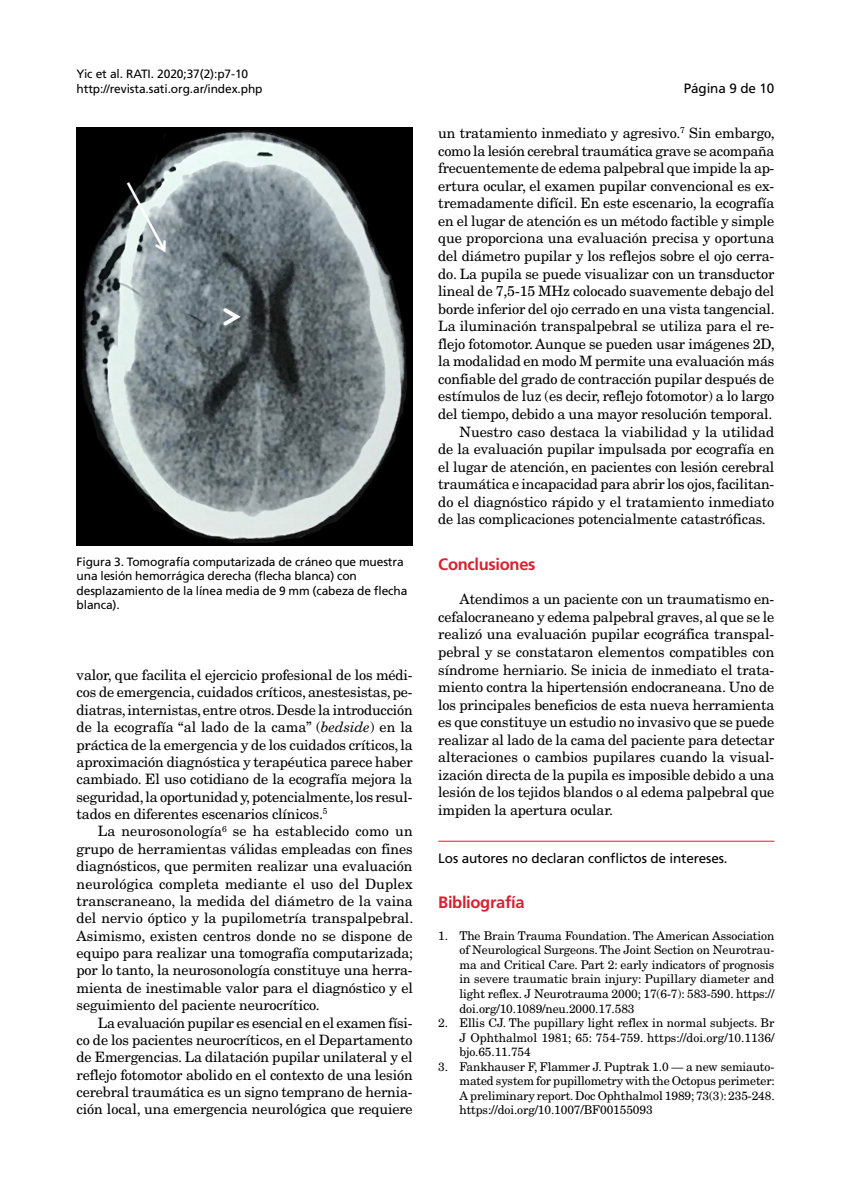
<style>
.page{position:relative;width:851px;height:1191px;background:#fff}
.page>*{position:absolute;margin:0;border:0;box-sizing:border-box;transform-origin:0 0}
.Título_texto_-_Copia{font:700 16.5px "Frutiger LT Std";letter-spacing:-.02em;color:#da2032}
.Texto_General{font:14.25px/17.5px "New Century Schlbk LT Std";letter-spacing:-.01em;color:#000;text-align:justify}
.Referencias_Autores{font:13.5px "Frutiger LT Std";letter-spacing:-.01em;color:#000}
.t1{font:12px/14.5px "New Century Schlbk LT Std";letter-spacing:-.01em;color:#000;text-align:justify}
.Cuadros{font:12px/14.2px "Frutiger LT Std";letter-spacing:-.01em;color:#000}
.s1{font-style:italic}
</style>
<div class="page">
<hr style="left:438px;top:841px;width:336px;height:1px;background:#da2032">
<img style="left:77px;top:128px;width:335px;height:418px">
<p class="Cuadros" style="left:77px;top:67px;width:173px">Yic et al. RATI. 2020;37(2):p7-10</p>
<p class="Cuadros" style="left:77px;top:82px;width:187px">http://revista.sati.org.ar/index.php</p>
<p class="Cuadros" style="left:77px;top:555px;width:332px">Figura 3. Tomografía computarizada de cráneo que muestra una lesión hemorrágica derecha (flecha blanca) con desplazamiento de la línea media de 9 mm (cabeza de flecha blanca).</p>
<p class="Texto_General" style="left:77px;top:666px;width:337px">valor, que facilita el ejercicio profesional de los médi&shy;cos de emergencia, cuidados críticos, anestesistas, pe&shy;diatras, internistas, entre otros. Desde la introducción de la ecografía “al lado de la cama” (<span class="s1">bedside</span>) en la práctica de la emergencia y de los cuidados críticos, la aproximación diagnóstica y terapéutica parece haber cambiado. El uso cotidiano de la ecografía mejora la seguridad, la oportunidad y, potencialmente, los resul&shy;tados en diferentes escenarios clínicos.<sup>5</sup></p>
<p class="Texto_General" style="left:77px;top:822px;width:338px;text-indent:21px">La neurosonología<sup>6</sup> se ha establecido como un grupo de herramientas válidas empleadas con fines diagnósticos, que permiten realizar una evaluación neurológica completa mediante el uso del Duplex transcraneano, la medida del diámetro de la vaina del nervio óptico y la pupilometría transpalpebral.<br>Asimismo, existen centros donde no se dispone de equipo para realizar una tomografía computarizada; por lo tanto, la neurosonología constituye una herra&shy;mienta de inestimable valor para el diagnóstico y el seguimiento del paciente neurocrítico.</p>
<p class="Texto_General" style="left:77px;top:1013px;width:337px;text-indent:21px">La evaluación pupilar es esencial en el examen físi&shy;co de los pacientes neurocríticos, en el Departamento de Emergencias. La dilatación pupilar unilateral y el reflejo fotomotor abolido en el contexto de una lesión cerebral traumática es un signo temprano de hernia&shy;ción local, una emergencia neurológica que requiere</p>
<p class="Referencias_Autores" style="left:683px;top:80px;width:92px">Página 9 de 10</p>
<p class="Texto_General" style="left:438px;top:124px;width:338px">un tratamiento inmediato y agresivo.<sup>7</sup> Sin embargo, como la lesión cerebral traumática grave se acompaña frecuentemente de edema palpebral que impide la ap&shy;ertura ocular, el examen pupilar convencional es ex&shy;tremadamente difícil. En este escenario, la ecografía en el lugar de atención es un método factible y simple que proporciona una evaluación precisa y oportuna del diámetro pupilar y los reflejos sobre el ojo cerra&shy;do. La pupila se puede visualizar con un transductor lineal de 7,5-15 MHz colocado suavemente debajo del borde inferior del ojo cerrado en una vista tangencial.<br>La iluminación transpalpebral se utiliza para el re&shy;flejo fotomotor. Aunque se pueden usar imágenes 2D, la modalidad en modo M permite una evaluación más confiable del grado de contracción pupilar después de estímulos de luz (es decir, reflejo fotomotor) a lo largo del tiempo, debido a una mayor resolución temporal.</p>
<p class="Texto_General" style="left:438px;top:423px;width:337px;text-indent:21px">Nuestro caso destaca la viabilidad y la utilidad de la evaluación pupilar impulsada por ecografía en el lugar de atención, en pacientes con lesión cerebral traumática e incapacidad para abrir los ojos, facilitan&shy;do el diagnóstico rápido y el tratamiento inmediato de las complicaciones potencialmente catastróficas.</p>
<p class="Título_texto_-_Copia" style="left:438px;top:554px;width:99px">Conclusiones</p>
<p class="Texto_General" style="left:438px;top:590px;width:337px;text-indent:21px">Atendimos a un paciente con un traumatismo en&shy;cefalocraneano y edema palpebral graves, al que se le realizó una evaluación pupilar ecográfica transpal&shy;pebral y se constataron elementos compatibles con síndrome herniario. Se inicia de inmediato el trata&shy;miento contra la hipertensión endocraneana. Uno de los principales beneficios de esta nueva herramienta es que constituye un estudio no invasivo que se puede realizar al lado de la cama del paciente para detectar alteraciones o cambios pupilares cuando la visual&shy;ización directa de la pupila es imposible debido a una lesión de los tejidos blandos o al edema palpebral que impiden la apertura ocular.</p>
<p class="Referencias_Autores" style="left:438px;top:850px;width:291px">Los autores no declaran conflictos de intereses.</p>
<p class="Título_texto_-_Copia" style="left:438px;top:892px;width:88px">Bibliografía</p>
<p class="t1" style="left:459px;top:928px;width:316px;text-indent:-21px">1. The Brain Trauma Foundation. The American Association of Neurological Surgeons. The Joint Section on Neurotrau&shy;ma and Critical Care. Part 2: early indicators of prognosis in severe traumatic brain injury: Pupillary diameter and light reflex. J Neurotrauma 2000; 17(6-7): 583-590. https:// doi.org/10.1089/neu.2000.17.583</p>
<p class="t1" style="left:459px;top:1015px;width:316px;text-indent:-21px">2. Ellis CJ. The pupillary light reflex in normal subjects. Br J Ophthalmol 1981; 65: 754-759. https://doi.org/10.1136/ bjo.65.11.754</p>
<p class="t1" style="left:459px;top:1059px;width:317px;text-indent:-21px">3. Fankhauser F, Flammer J. Puptrak 1.0 — a new semiauto&shy;mated system for pupillometry with the Octopus perimeter:<br>A preliminary report. Doc Ophthalmol 1989; 73(3): 235-248. https://doi.org/10.1007/BF00155093</p>
</div>
